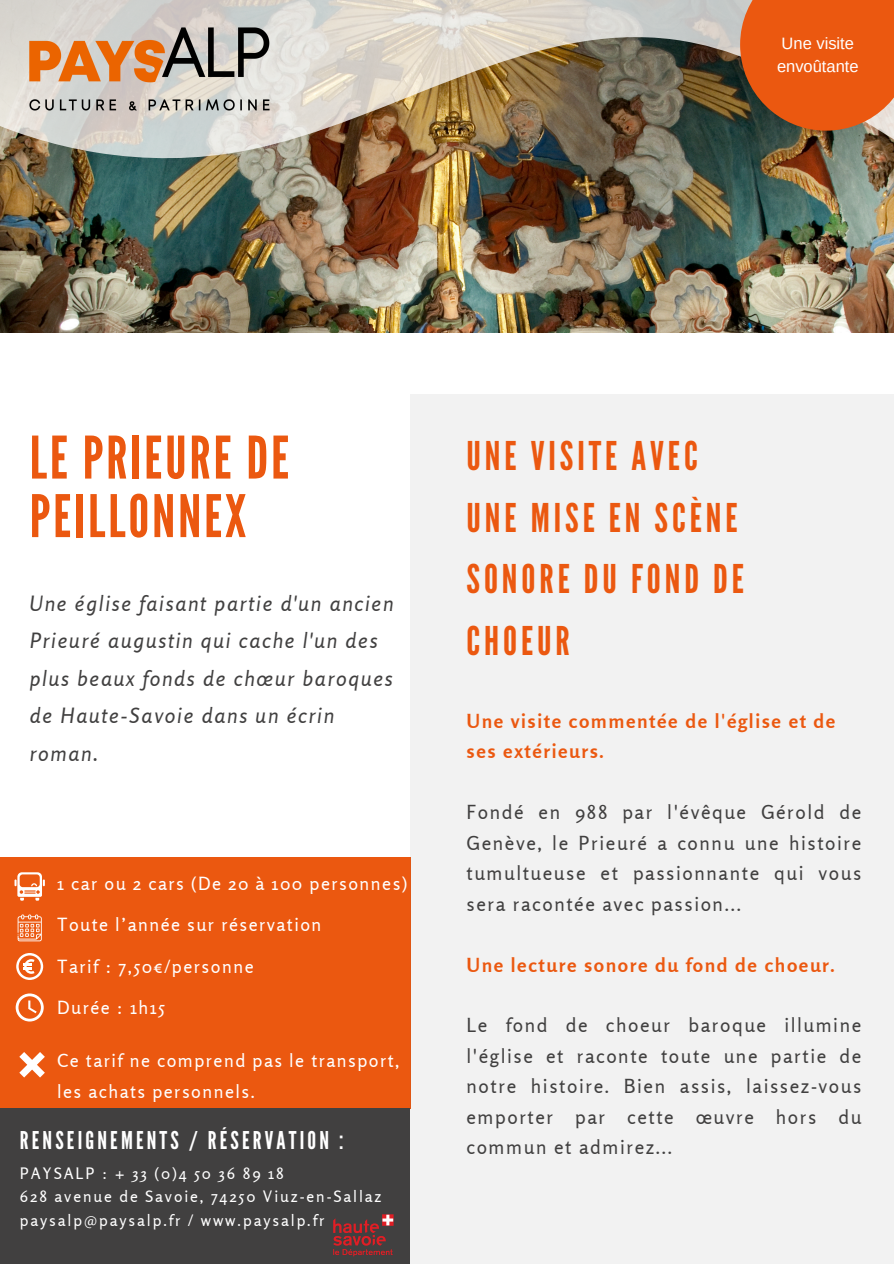
<style>
.page{position:relative;width:894px;height:1264px;background:#fff}
.page>*{position:absolute;margin:0;border:0;box-sizing:border-box;transform-origin:0 0}
.t1{font:58.5px/58.5px "League Gothic";letter-spacing:.05em;color:#eb5810}
.t2{font:39.6px/61.8px "League Gothic";letter-spacing:.1em;color:#eb5810}
.t3{font:24.45px "League Gothic";letter-spacing:.13em;color:#fff}
.t4{font:italic 21px/37.5px "Rosario";letter-spacing:.08em;color:#414040}
.t5{font:19.35px/30.5px "Rosario";letter-spacing:.08em;color:#414040;text-align:justify}
.t6{font:700 19.35px/30.5px "Rosario";letter-spacing:.08em;color:#eb5810}
.t7{font:18.15px/30px "Rosario";letter-spacing:.08em;color:#fff}
.t8{font:16.5px/22.5px "Arimo";color:#fff}
.t9{font:15.75px/23.7px "Rosario";letter-spacing:.12em;color:#fff}
</style>
<div class="page">
<img style="left:0;top:0;width:893px;height:395px">
<div style="left:0;top:856px;width:410px;height:252px;background:#eb5810"></div>
<div style="left:0;top:1108px;width:410px;height:155px;background:#414040"></div>
<div style="left:410px;top:395px;width:483px;height:868px;background:#f2f2f2"></div>
<svg style="left:16px;top:953px;width:27px;height:26px"></svg>
<svg style="left:18px;top:914px;width:23px;height:27px"></svg>
<svg style="left:15px;top:872px;width:30px;height:28px"></svg>
<svg style="left:19px;top:1052px;width:26px;height:25px"></svg>
<svg style="left:739px;top:0;width:154px;height:131px;background:#d95a1a"></svg>
<img style="left:30px;top:27px;width:239px;height:84px">
<svg style="left:16px;top:993px;width:28px;height:28px"></svg>
<img style="left:333px;top:1214px;width:61px;height:42px">
<h5 class="t8" style="left:776px;top:32px;width:83px">Une visite envoûtante</h5>
<h1 class="t1" style="left:30px;top:429px;width:261px">LE PRIEURE DE<br>PEILLONNEX</h1>
<p class="t4" style="left:30px;top:584px;width:365px">Une église faisant partie d'un ancien<br>Prieuré augustin qui cache l'un des plus beaux fonds de chœur baroques de Haute-Savoie dans un écrin roman.</p>
<p class="t7" style="left:57px;top:868px;width:351px">1 car ou 2 cars (De 20 à 100 personnes)</p>
<p class="t7" style="left:57px;top:909px;width:265px">Toute l’année sur réservation</p>
<p class="t7" style="left:57px;top:951px;width:198px">Tarif : 7,50€/personne</p>
<p class="t7" style="left:57px;top:992px;width:109px">Durée : 1h15</p>
<p class="t7" style="left:57px;top:1045px;width:344px">Ce tarif ne comprend pas le transport, les achats personnels.</p>
<p class="t3" style="left:20px;top:1126px;width:325px">RENSEIGNEMENTS / RÉSERVATION :</p>
<p class="t9" style="left:20px;top:1160px;width:265px">PAYSALP : + 33 (0)4 50 36 89 18</p>
<p class="t9" style="left:20px;top:1184px;width:363px">628 avenue de Savoie, 74250 Viuz-en-Sallaz paysalp@paysalp.fr / www.paysalp.fr</p>
<p class="t2" style="left:466px;top:425px;width:279px">UNE VISITE AVEC<br>UNE MISE EN SCÈNE<br>SONORE DU FOND DE<br>CHOEUR</p>
<p class="t6" style="left:466px;top:705px;width:370px">Une visite commentée de l'église et de ses extérieurs.</p>
<p class="t5" style="left:466px;top:796px;width:396px">Fondé en 988 par l'évêque Gérold de Genève, le Prieuré a connu une histoire tumultueuse et passionnante qui vous sera racontée avec passion...</p>
<h5 class="t6" style="left:466px;top:949px;width:370px">Une lecture sonore du fond de choeur.</h5>
<p class="t5" style="left:466px;top:1010px;width:396px">Le fond de choeur baroque illumine l'église et raconte toute une partie de notre histoire. Bien assis, laissez-vous emporter par cette œuvre hors du commun et admirez...</p>
</div>
